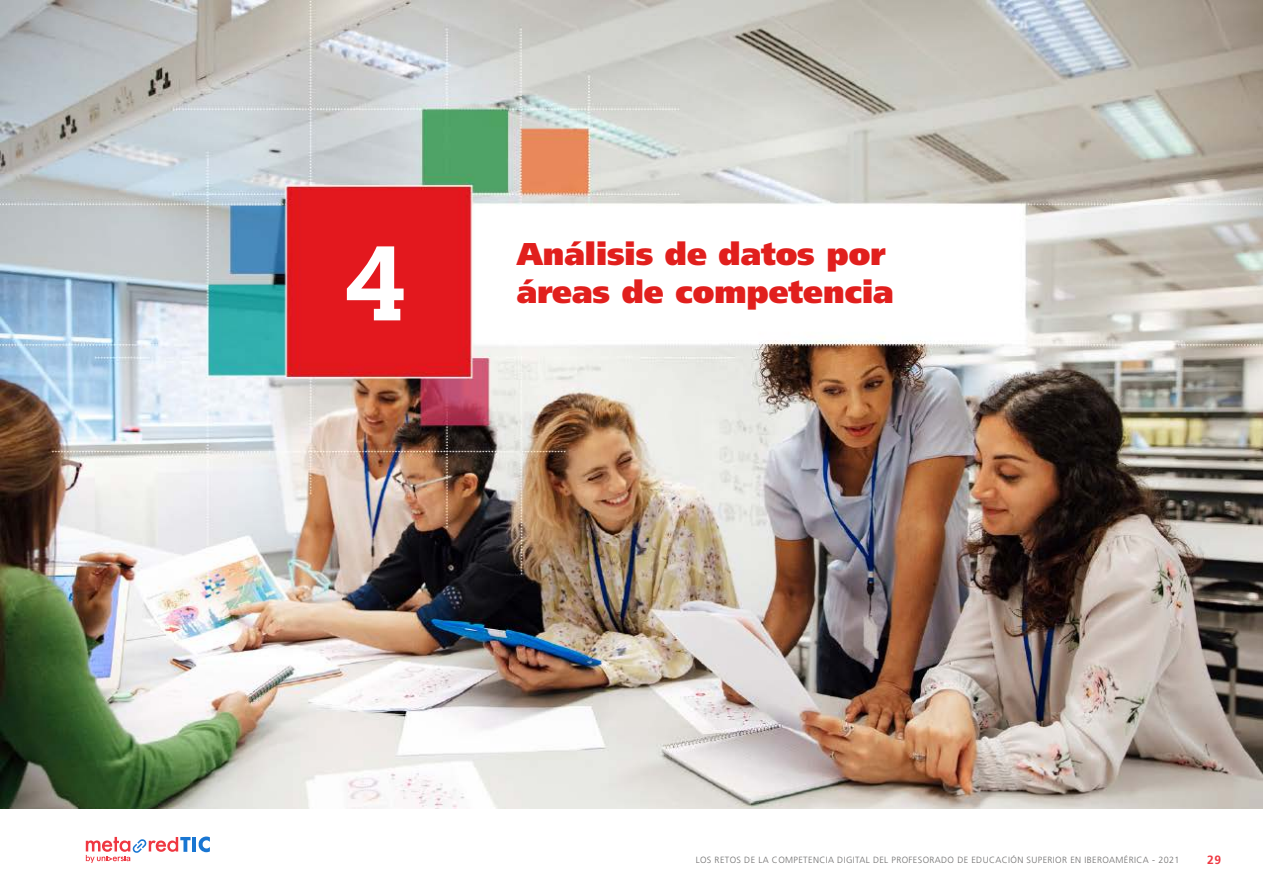
<style>
.page{position:relative;width:1263px;height:893px;background:#fff}
.page>*{position:absolute;margin:0;border:0;box-sizing:border-box;transform-origin:0 0}
.t1{font:700 108px "Prelo Slab";color:#fff}
.t2{font:900 31.5px "Frutiger";color:#e11f1d}
.t3{font:700 12px "Frutiger";color:#ef3741}
.t4{font:300 9px "Frutiger";letter-spacing:.04em;color:#706f6f}
</style>
<div class="page">
<svg style="left:86px;top:837px;width:105px;height:26px"></svg>
<hr style="left:192px;top:837px;width:4px;height:15px;background:#1976d2">
<svg style="left:198px;top:836px;width:12px;height:16px"></svg>
<img style="left:0;top:0;width:1263px;height:808px">
<h1 class="t1" style="left:344px;top:218px;width:63px">4</h1>
<h2 class="t2" style="left:517px;top:235px;width:371px">Análisis de datos por</h2>
<h2 class="t2" style="left:517px;top:273px;width:378px">áreas de competencia</h2>
<p class="t4" style="left:696px;top:855px;width:485px">LOS RETOS DE LA COMPETENCIA DIGITAL DEL PROFESORADO DE EDUCACIÓN SUPERIOR EN IBEROAMÉRICA - 2021</p>
<h3 class="t3" style="left:1207px;top:852px;width:15px">29</h3>
</div>
